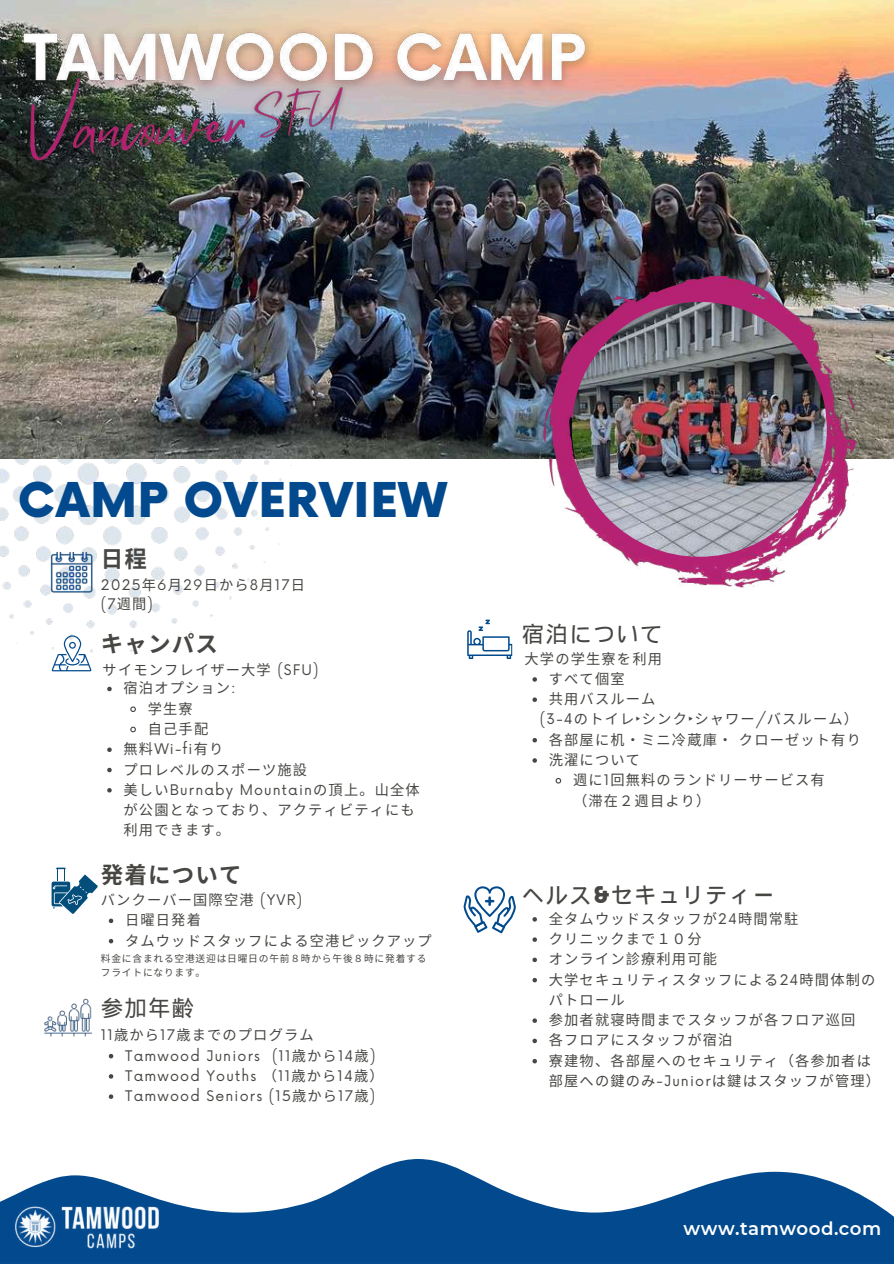
<style>
.page{position:relative;width:894px;height:1264px;background:#fff}
.page>*{position:absolute;margin:0;border:0;box-sizing:border-box;transform-origin:0 0}
.t1{font:900 46.65px "Now";letter-spacing:.02em;color:#02498e}
.t2{font:22.5px "Wen Quan Yi Micro Hei";letter-spacing:.05em;color:#474643}
.t3{font:700 22.5px "Noto Sans CJ Ksc";letter-spacing:.05em;color:#474643}
.t4{font:600 18.15px "Montserrat";letter-spacing:.025em;color:#fff}
.t5{font:14.25px/20.2px "Noto Sans CJ Ksc";letter-spacing:.08em;color:#474643}
.t6{font:14.25px/20.2px "Now";letter-spacing:.08em;color:#474643}
.t7{font:9.75px/13.5px "Noto Sans CJ Ksc";letter-spacing:.08em;color:#474643}
.s1{font-family:"Noto Sans CJ Ksc"}
.s2{font-family:"Now"}
.s3{font-family:"Noto Sans"}
.s4{font-family:"Now";font-weight:900}
</style>
<div class="page">
<svg style="left:43px;top:1159px;width:850px;height:104px;fill:#02498e"></svg>
<img style="left:0;top:458px;width:311px;height:214px">
<img style="left:0;top:0;width:893px;height:458px">
<img style="left:543px;top:275px;width:314px;height:313px">
<img style="left:571px;top:302px;width:255px;height:255px;border-radius:50%">
<img style="left:0;top:1182px;width:173px;height:81px">
<svg style="left:52px;top:867px;width:46px;height:46px"></svg>
<svg style="left:52px;top:635px;width:39px;height:36px"></svg>
<img style="left:44px;top:544px;width:55px;height:55px">
<img style="left:44px;top:998px;width:48px;height:39px">
<svg style="left:467px;top:619px;width:45px;height:40px"></svg>
<svg style="left:463px;top:886px;width:52px;height:47px"></svg>
<img style="left:8px;top:20px;width:591px;height:80px">
<img style="left:9px;top:55px;width:255px;height:130px">
<img style="left:243px;top:77px;width:112px;height:74px">
<svg style="left:107px;top:686px;width:5px;height:5px"></svg>
<svg style="left:130px;top:706px;width:6px;height:6px"></svg>
<svg style="left:130px;top:726px;width:6px;height:7px"></svg>
<svg style="left:107px;top:747px;width:5px;height:5px"></svg>
<svg style="left:107px;top:767px;width:5px;height:5px"></svg>
<svg style="left:107px;top:788px;width:5px;height:4px"></svg>
<svg style="left:109px;top:918px;width:4px;height:5px"></svg>
<svg style="left:109px;top:938px;width:4px;height:5px"></svg>
<svg style="left:109px;top:1053px;width:4px;height:5px"></svg>
<svg style="left:109px;top:1074px;width:4px;height:4px"></svg>
<svg style="left:109px;top:1094px;width:4px;height:4px"></svg>
<svg style="left:532px;top:677px;width:5px;height:4px"></svg>
<svg style="left:532px;top:697px;width:5px;height:5px"></svg>
<svg style="left:532px;top:738px;width:5px;height:4px"></svg>
<svg style="left:532px;top:758px;width:5px;height:4px"></svg>
<svg style="left:555px;top:778px;width:7px;height:6px"></svg>
<svg style="left:532px;top:917px;width:5px;height:4px"></svg>
<svg style="left:532px;top:937px;width:5px;height:4px"></svg>
<svg style="left:532px;top:957px;width:5px;height:5px"></svg>
<svg style="left:532px;top:977px;width:5px;height:5px"></svg>
<svg style="left:532px;top:1018px;width:5px;height:4px"></svg>
<svg style="left:532px;top:1038px;width:5px;height:5px"></svg>
<svg style="left:532px;top:1059px;width:5px;height:4px"></svg>
<h1 class="t1" style="left:18px;top:475px;width:430px">CAMP OVERVIEW</h1>
<h2 class="t3" style="left:101px;top:541px;width:48px">日程</h2>
<p class="t6" style="left:101px;top:575px;width:200px;line-height:19.2px">2025<span class="s1">年</span>6<span class="s1">月</span> 29<span class="s1">日から</span>8<span class="s1">月</span> 17<span class="s1">日</span>(7<span class="s1">週間</span>)</p>
<h2 class="t3" style="left:101px;top:626px;width:119px">キャンパス</h2>
<p class="t5" style="left:148px;top:677px;width:89px;text-indent:-24px">宿泊オプション<span class="s2">:</span>学生寮<br>自己手配</p>
<p class="t6" style="left:123px;top:739px;width:101px"><span class="s1">無料</span>Wi-fi<span class="s1">有り</span></p>
<p class="t5" style="left:123px;top:758px;width:185px">プロレベルのスポーツ施設</p>
<p class="t6" style="left:123px;top:780px;width:298px"><span class="s1">美しい</span>Burnaby Mountain<span class="s1">の頂上。山全体</span></p>
<p class="t5" style="left:123px;top:799px;width:293px">が公園となっており、アクティビティにも利用できます。</p>
<h2 class="t3" style="left:101px;top:857px;width:142px">発着について</h2>
<p class="t5" style="left:125px;top:889px;width:308px;text-indent:-24px">バンクーバー国際空港 <span class="s2">(YVR)<br></span>日曜日発着<br>タムウッドスタッフによる空港ピックアップ</p>
<p class="t7" style="left:101px;top:951px;width:327px">料金に含まれる空港送迎は日曜日の午前８時から午後８時に発着するフライトになります。</p>
<h2 class="t2" style="left:101px;top:994px;width:95px">参加年齢</h2>
<p class="t5" style="left:101px;top:1024px;width:214px"><span class="s2">11</span>歳から<span class="s2">17</span>歳までのプログラム</p>
<p class="t6" style="left:125px;top:1046px;width:260px">Tamwood Juniors (11<span class="s1">歳から</span>14<span class="s1">歳</span>)<br>Tamwood Youths <span class="s1">（</span>11<span class="s1">歳から</span>14<span class="s1">歳）<br></span>Tamwood Seniors (15<span class="s1">歳から</span>17<span class="s1">歳</span>)</p>
<p class="t5" style="left:103px;top:659px;width:217px">サイモンフレイザー大学 <span class="s2">(SFU)</span></p>
<h2 class="t2" style="left:521px;top:621px;width:142px">宿泊について</h2>
<p class="t5" style="left:524px;top:647px;width:137px">大学の学生寮を利用</p>
<p class="t5" style="left:548px;top:668px;width:77px">すべて個室</p>
<p class="t5" style="left:548px;top:688px;width:108px">共用バスルーム</p>
<p class="t5" style="left:540px;top:708px;width:319px"><span class="s2">(3-4</span>のトイレ<span class="s3">‣</span>シンク<span class="s3">‣</span>シャワー<span class="s2">/</span>バスルーム）</p>
<p class="t5" style="left:548px;top:728px;width:313px">各部屋に机・ミニ冷蔵庫・クローゼット有り</p>
<p class="t5" style="left:548px;top:749px;width:93px">洗濯について</p>
<p class="t5" style="left:573px;top:769px;width:253px">週に<span class="s2">1</span>回無料のランドリーサービス有</p>
<p class="t5" style="left:573px;top:789px;width:139px">（滞在２週目より）</p>
<h2 class="t2" style="left:521px;top:881px;width:254px">ヘルス<span class="s4">&amp;</span>セキュリティー</h2>
<p class="t5" style="left:548px;top:907px;width:332px">全タムウッドスタッフが<span class="s2">24</span>時間常駐<br>クリニックまで１０分<br>オンライン診療利用可能<br>大学セキュリティスタッフによる<span class="s2">24</span>時間体制のパトロール<br>参加者就寝時間までスタッフが各フロア巡回<br>各フロアにスタッフが宿泊<br>寮建物、各部屋へのセキュリティ（各参加者は部屋への鍵のみ<span class="s2">-Junior</span>は鍵はスタッフが管理）</p>
<p class="t4" style="left:683px;top:1217px;width:199px">www.tamwood.com</p>
</div>
